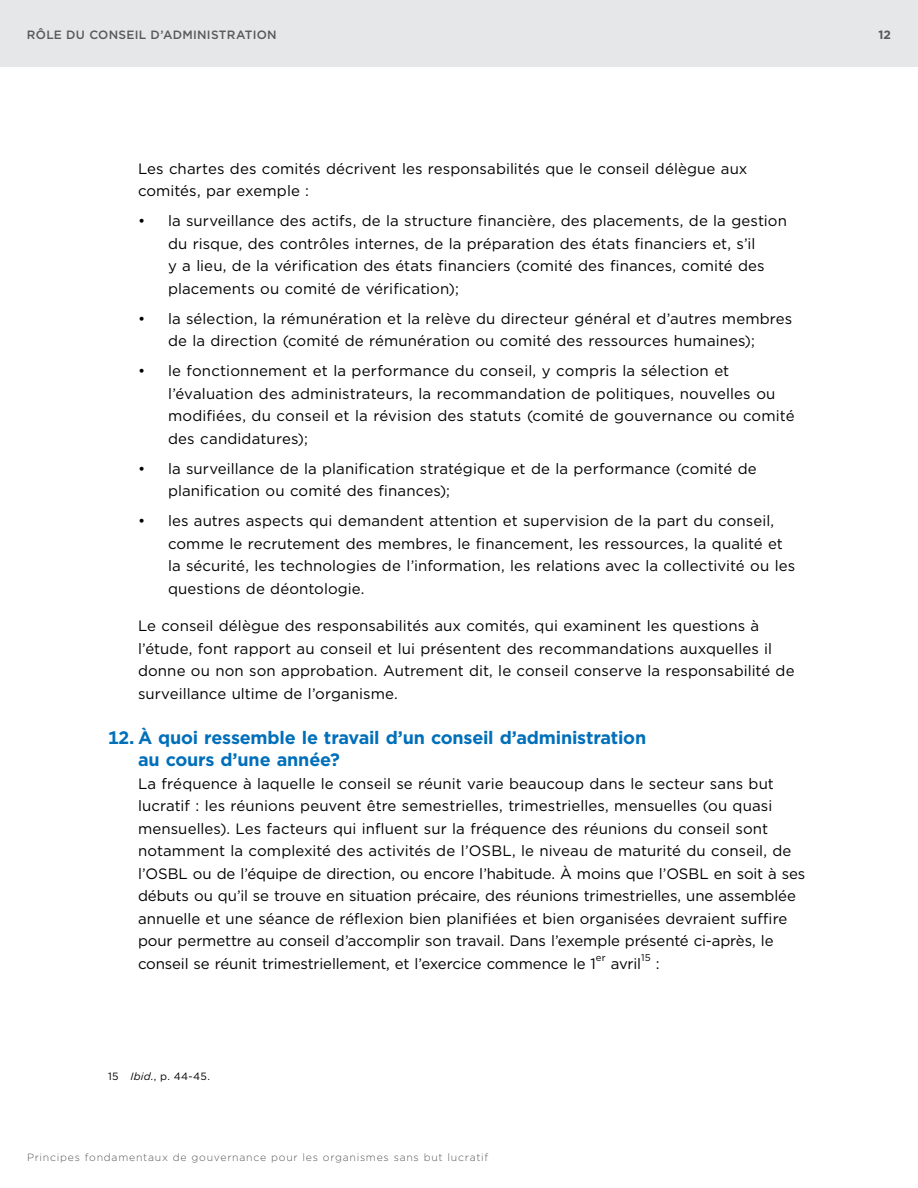
<style>
.page{position:relative;width:918px;height:1188px;background:#fff}
.page>*{position:absolute;margin:0;border:0;box-sizing:border-box;transform-origin:0 0}
.t1{font:700 18px/22.5px "Gotham";letter-spacing:-.01em;color:#006fba}
.t2{font:15px/22.5px "Gotham";letter-spacing:.005em;color:#000}
.t3{font:500 12px "Gotham";letter-spacing:.025em;color:#58595b}
.t4{font:700 12px "Gotham";color:#58595b}
.t5{font:300 10.5px "Gotham";letter-spacing:.07em;color:#58595b}
.t6{font:10.5px "Gotham";color:#000}
.t7{font:9.75px "Gotham";color:#000}
.s1{font-style:italic}
</style>
<div class="page">
<div style="left:0;top:0;width:918px;height:68px;background:#e6e7e8"></div>
<p class="t3" style="left:27px;top:26px;width:251px">RÔLE DU CONSEIL D’ADMINISTRATION</p>
<p class="t4" style="left:878px;top:26px;width:14px">12</p>
<p class="t2" style="left:138px;top:157px;width:611px">Les chartes des comités décrivent les responsabilités que le conseil délègue aux comités, par exemple :</p>
<p class="t2" style="left:168px;top:210px;width:621px;text-indent:-30px">• la surveillance des actifs, de la structure financière, des placements, de la gestion du risque, des contrôles internes, de la préparation des états financiers et, s’il<br>y a lieu, de la vérification des états financiers (comité des finances, comité des placements ou comité de vérification);</p>
<p class="t2" style="left:138px;top:307px;width:656px;text-align:center">• la sélection, la rémunération et la relève du directeur général et d’autres membres de la direction (comité de rémunération ou comité des ressources humaines);</p>
<p class="t2" style="left:168px;top:360px;width:628px;text-indent:-30px">• le fonctionnement et la performance du conseil, y compris la sélection et l’évaluation des administrateurs, la recommandation de politiques, nouvelles ou modifiées, du conseil et la révision des statuts (comité de gouvernance ou comité des candidatures);</p>
<p class="t2" style="left:168px;top:457px;width:590px;text-indent:-30px">• la surveillance de la planification stratégique et de la performance (comité de planification ou comité des finances);</p>
<p class="t2" style="left:168px;top:510px;width:629px;text-indent:-30px">• les autres aspects qui demandent attention et supervision de la part du conseil, comme le recrutement des membres, le financement, les ressources, la qualité et la sécurité, les technologies de l’information, les relations avec la collectivité ou les questions de déontologie.</p>
<p class="t2" style="left:138px;top:615px;width:658px">Le conseil délègue des responsabilités aux comités, qui examinent les questions à l’étude, font rapport au conseil et lui présentent des recommandations auxquelles il donne ou non son approbation. Autrement dit, le conseil conserve la responsabilité de surveillance ultime de l’organisme.</p>
<h3 class="t1" style="left:138px;top:726px;width:510px;text-indent:-30px">12. À quoi ressemble le travail d’un conseil d’administration au cours d’une année?</h3>
<p class="t2" style="left:138px;top:772px;width:669px">La fréquence à laquelle le conseil se réunit varie beaucoup dans le secteur sans but lucratif : les réunions peuvent être semestrielles, trimestrielles, mensuelles (ou quasi mensuelles). Les facteurs qui influent sur la fréquence des réunions du conseil sont notamment la complexité des activités de l’OSBL, le niveau de maturité du conseil, de l’OSBL ou de l’équipe de direction, ou encore l’habitude. À moins que l’OSBL en soit à ses débuts ou qu’il se trouve en situation précaire, des réunions trimestrielles, une assemblée annuelle et une séance de réflexion bien planifiées et bien organisées devraient suffire pour permettre au conseil d’accomplir son travail. Dans l’exemple présenté ci-après, le conseil se réunit trimestriellement, et l’exercice commence le 1</p>
<p class="t7" style="left:596px;top:952px;width:11px">er</p>
<p class="t2" style="left:611px;top:952px;width:32px">avril</p>
<p class="t7" style="left:641px;top:952px;width:11px">15</p>
<p class="t2" style="left:656px;top:952px;width:5px">:</p>
<p class="t6" style="left:108px;top:1070px;width:103px">15 <span class="s1">Ibid.</span>, p. 44-45.</p>
<p class="t5" style="left:27px;top:1151px;width:463px">Principes fondamentaux de gouvernance pour les organismes sans but lucratif</p>
</div>
